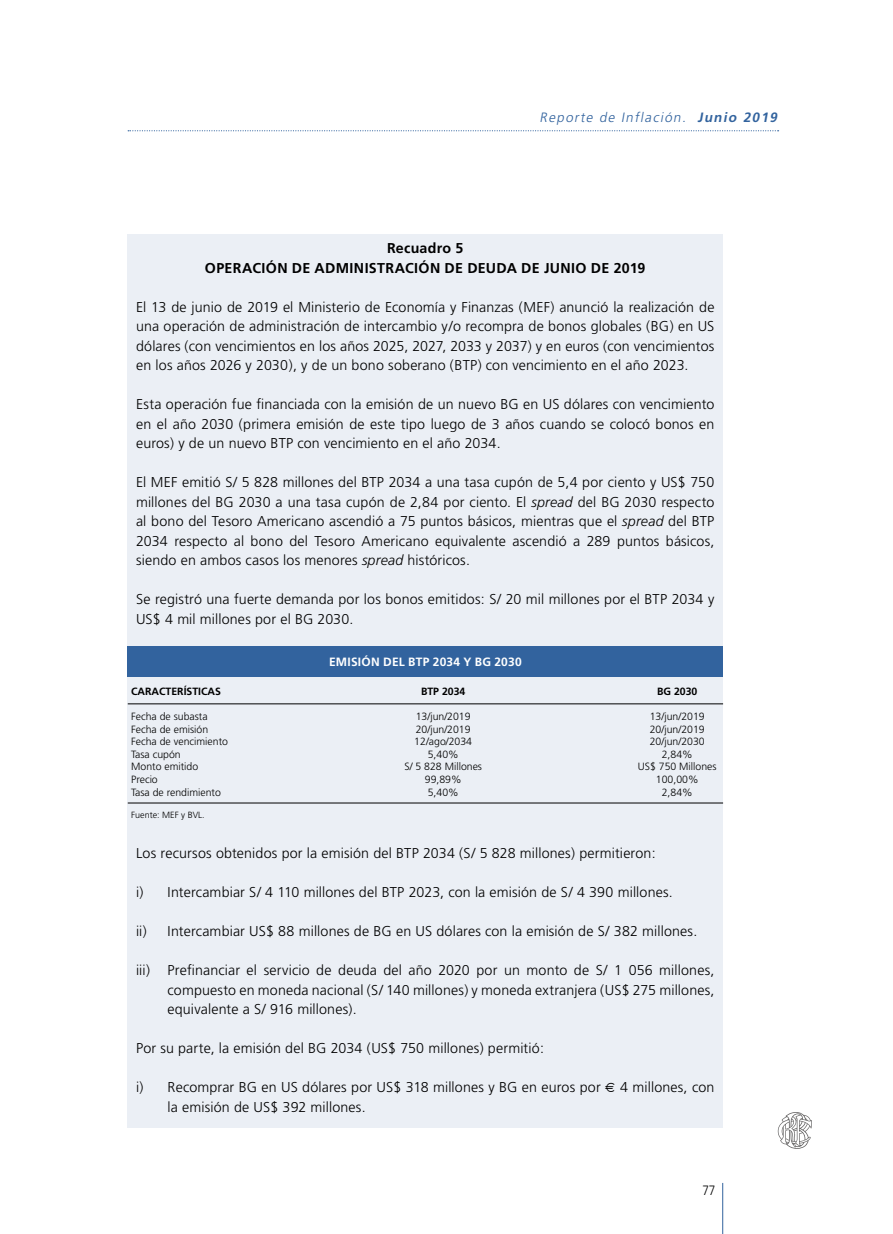
<style>
.page{position:relative;width:893px;height:1234px;background:#fff}
.page>*{position:absolute;margin:0;border:0;box-sizing:border-box;transform-origin:0 0}
.t1{font:300 14.25px/19.5px "Frutiger";letter-spacing:.01em;color:#000;text-align:justify}
.t2{font:700 14.25px/19.5px "Frutiger";letter-spacing:.02em;color:#000;text-align:center}
.t3{font:italic 300 13.5px "Frutiger";color:#32639e}
.t4{font:300 13.5px "Frutiger";color:#000;scale:.88 1}
.t5{font:700 12px "Frutiger";letter-spacing:.02em;color:#fff}
.t6{font:300 10.5px "Frutiger";color:#000}
.t7{font:700 10.5px "Frutiger";color:#000}
.t8{font:300 9px "Frutiger";color:#000}
.s1{font-weight:700}
.s2{font-style:italic}
.s3{font-family:"Times";font-weight:400}
</style>
<div class="page">
<svg style="left:128px;top:130px;width:651px;height:1px"></svg>
<hr style="left:722px;top:1182px;width:1px;height:51px;background:#32639e">
<svg style="left:778px;top:1112px;width:34px;height:37px"></svg>
<div style="left:128px;top:234px;width:595px;height:893px;background:#ebeff5"></div>
<div style="left:128px;top:646px;width:595px;height:30px;background:#32639e"></div>
<hr style="left:128px;top:703px;width:595px;height:1px;background:#000">
<hr style="left:128px;top:802px;width:595px;height:1px;background:#000">
<p class="t3" style="left:540px;top:110px;width:242px">Reporte de Inflación. <span class="s1">Junio 2019</span></p>
<p class="t2" style="left:205px;top:238px;width:442px">Recuadro 5<br>OPERACIÓN DE ADMINISTRACIÓN DE DEUDA DE JUNIO DE 2019</p>
<p class="t1" style="left:136px;top:297px;width:580px">El 13 de junio de 2019 el Ministerio de Economía y Finanzas (MEF) anunció la realización de una operación de administración de intercambio y/o recompra de bonos globales (BG) en US dólares (con vencimientos en los años 2025, 2027, 2033 y 2037) y en euros (con vencimientos en los años 2026 y 2030), y de un bono soberano (BTP) con vencimiento en el año 2023.</p>
<p class="t1" style="left:136px;top:395px;width:580px">Esta operación fue financiada con la emisión de un nuevo BG en US dólares con vencimiento en el año 2030 (primera emisión de este tipo luego de 3 años cuando se colocó bonos en euros) y de un nuevo BTP con vencimiento en el año 2034.</p>
<p class="t1" style="left:136px;top:473px;width:580px">El MEF emitió S/ 5 828 millones del BTP 2034 a una tasa cupón de 5,4 por ciento y US$ 750 millones del BG 2030 a una tasa cupón de 2,84 por ciento. El <span class="s2">spread</span> del BG 2030 respecto al bono del Tesoro Americano ascendió a 75 puntos básicos, mientras que el <span class="s2">spread</span> del BTP 2034 respecto al bono del Tesoro Americano equivalente ascendió a 289 puntos básicos, siendo en ambos casos los menores <span class="s2">spread</span> históricos.</p>
<p class="t1" style="left:136px;top:590px;width:580px">Se registró una fuerte demanda por los bonos emitidos: S/ 20 mil millones por el BTP 2034 y<br>US$ 4 mil millones por el BG 2030.</p>
<p class="t5" style="left:329px;top:654px;width:194px">EMISIÓN DEL BTP 2034 Y BG 2030</p>
<p class="t7" style="left:131px;top:684px;width:91px">CARACTERÍSTICAS</p>
<p class="t7" style="left:421px;top:684px;width:46px">BTP 2034</p>
<p class="t7" style="left:657px;top:684px;width:42px">BG 2030</p>
<p class="t6" style="left:131px;top:710px;width:78px">Fecha de subasta</p>
<p class="t6" style="left:416px;top:710px;width:56px">13/jun/2019</p>
<p class="t6" style="left:650px;top:710px;width:56px">13/jun/2019</p>
<p class="t6" style="left:131px;top:722px;width:79px">Fecha de emisión</p>
<p class="t6" style="left:416px;top:722px;width:56px">20/jun/2019</p>
<p class="t6" style="left:650px;top:722px;width:56px">20/jun/2019</p>
<p class="t6" style="left:131px;top:735px;width:98px">Fecha de vencimiento</p>
<p class="t6" style="left:414px;top:735px;width:59px">12/ago/2034</p>
<p class="t6" style="left:650px;top:735px;width:56px">20/jun/2030</p>
<p class="t6" style="left:131px;top:748px;width:51px">Tasa cupón</p>
<p class="t6" style="left:428px;top:748px;width:32px">5,40%</p>
<p class="t6" style="left:662px;top:748px;width:32px">2,84%</p>
<p class="t6" style="left:131px;top:760px;width:69px">Monto emitido</p>
<p class="t6" style="left:404px;top:760px;width:79px">S/ 5 828 Millones</p>
<p class="t6" style="left:638px;top:760px;width:80px">US$ 750 Millones</p>
<p class="t6" style="left:131px;top:773px;width:28px">Precio</p>
<p class="t6" style="left:425px;top:773px;width:38px">99,89%</p>
<p class="t6" style="left:656px;top:773px;width:44px">100,00%</p>
<p class="t6" style="left:131px;top:785px;width:91px">Tasa de rendimiento</p>
<p class="t6" style="left:428px;top:785px;width:32px">5,40%</p>
<p class="t6" style="left:662px;top:785px;width:32px">2,84%</p>
<p class="t8" style="left:131px;top:809px;width:75px">Fuente: MEF y BVL.</p>
<p class="t1" style="left:136px;top:843px;width:521px">Los recursos obtenidos por la emisión del BTP 2034 (S/ 5 828 millones) permitieron:</p>
<p class="t1" style="left:136px;top:882px;width:538px">i) Intercambiar S/ 4 110 millones del BTP 2023, con la emisión de S/ 4 390 millones.</p>
<p class="t1" style="left:136px;top:921px;width:563px">ii) Intercambiar US$ 88 millones de BG en US dólares con la emisión de S/ 382 millones.</p>
<p class="t1" style="left:168px;top:960px;width:548px;text-indent:-32px">iii) Prefinanciar el servicio de deuda del año 2020 por un monto de S/ 1 056 millones, compuesto en moneda nacional (S/ 140 millones) y moneda extranjera (US$ 275 millones, equivalente a S/ 916 millones).</p>
<p class="t1" style="left:136px;top:1038px;width:410px">Por su parte, la emisión del BG 2034 (US$ 750 millones) permitió:</p>
<p class="t1" style="left:168px;top:1077px;width:548px;text-indent:-32px">i) Recomprar BG en US dólares por US$ 318 millones y BG en euros por <span class="s3">€</span> 4 millones, con la emisión de US$ 392 millones.</p>
<p class="t4" style="left:702px;top:1182px;width:16px">77</p>
</div>
